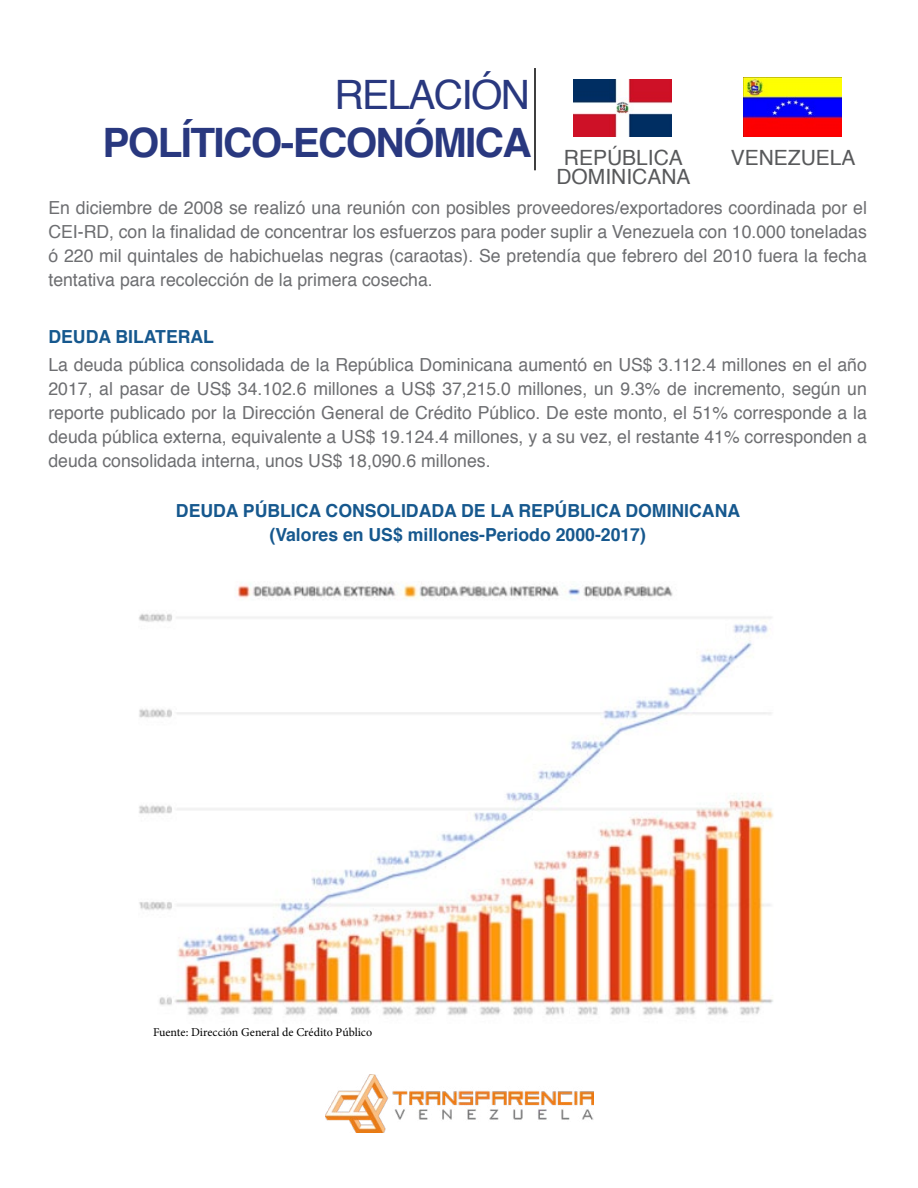
<style>
.page{position:relative;width:918px;height:1188px;background:#fff}
.page>*{position:absolute;margin:0;border:0;box-sizing:border-box;transform-origin:0 0}
.t1{font:700 40.5px/48.6px "Helvetica";letter-spacing:-.04em;color:#29387f}
.t2{font:21px "Helvetica";color:#58595b}
.t3{font:18px/24px "Helvetica";color:#6d6e71;text-align:justify}
.t4{font:700 18px/24px "Helvetica";color:#16588e;text-align:center}
.t5{font:12px "Minion Pro";color:#000}
.s1{font-weight:400}
</style>
<div class="page">
<hr style="left:534px;top:68px;width:2px;height:102px;background:#000">
<img style="left:574px;top:80px;width:98px;height:57px">
<img style="left:744px;top:78px;width:98px;height:59px">
<img style="left:326px;top:1074px;width:268px;height:59px">
<img style="left:139px;top:583px;width:635px;height:432px">
<h1 class="t1" style="left:102px;top:70px;width:582px;text-indent:232px"><span class="s1">RELACIÓN<br></span>POLÍTICO-ECONÓMICA <sub>REPÚBLICA</sub></h1>
<p class="t2" style="left:556px;top:161px;width:136px">DOMINICANA</p>
<p class="t2" style="left:731px;top:141px;width:126px">VENEZUELA</p>
<p class="t3" style="left:48px;top:197px;width:820px">En diciembre de 2008 se realizó una reunión con posibles proveedores/exportadores coordinada por el CEI-RD, con la finalidad de concentrar los esfuerzos para poder suplir a Venezuela con 10.000 toneladas ó 220 mil quintales de habichuelas negras (caraotas). Se pretendía que febrero del 2010 fuera la fecha tentativa para recolección de la primera cosecha.</p>
<p class="t4" style="left:48px;top:325px;width:167px">DEUDA BILATERAL</p>
<p class="t3" style="left:48px;top:353px;width:820px">La deuda pública consolidada de la República Dominicana aumentó en US$ 3.112.4 millones en el año 2017, al pasar de US$ 34.102.6 millones a US$ 37,215.0 millones, un 9.3% de incremento, según un reporte publicado por la Dirección General de Crédito Público. De este monto, el 51% corresponde a la deuda pública externa, equivalente a US$ 19.124.4 millones, y a su vez, el restante 41% corresponden a deuda consolidada interna, unos US$ 18,090.6 millones.</p>
<p class="t4" style="left:176px;top:499px;width:566px">DEUDA PÚBLICA CONSOLIDADA DE LA REPÚBLICA DOMINICANA (Valores en US$ millones-Periodo 2000-2017)</p>
<p class="t5" style="left:153px;top:1024px;width:221px">Fuente: Dirección General de Crédito Público</p>
</div>
